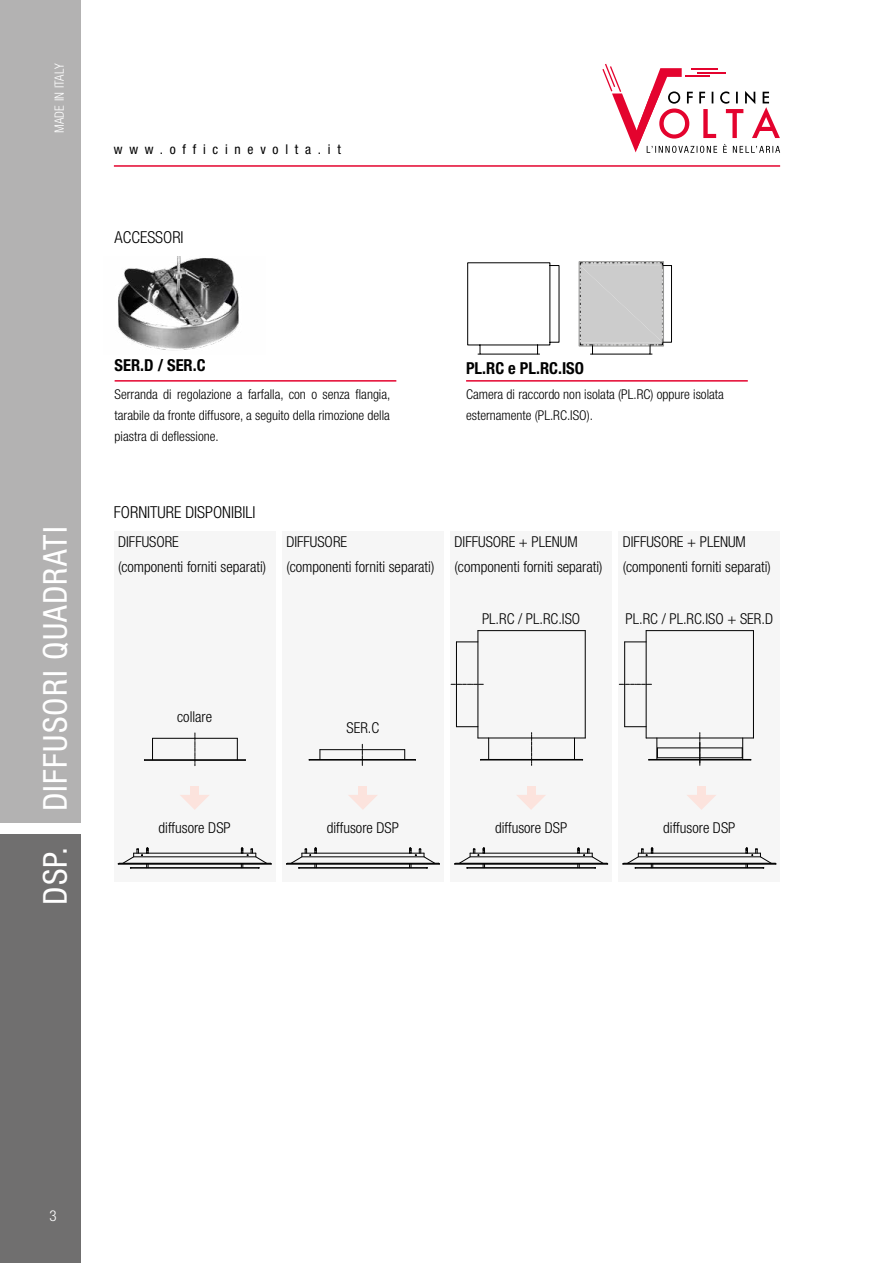
<style>
.page{position:relative;width:893px;height:1263px;background:#fff}
.page>*{position:absolute;margin:0;border:0;box-sizing:border-box;transform-origin:0 0}
.t1{font:condensed 33px "Helvetica Neue LT Pro";letter-spacing:.04em;color:#fff}
.t2{font:300 condensed 16.5px "Helvetica Neue LT Std";color:#000}
.t3{font:700 condensed 16.5px "Helvetica Neue LT Pro";color:#000}
.t4{font:300 condensed 15px/25.5px "Helvetica Neue LT Std";color:#000}
.t5{font:300 condensed 15px "Helvetica Neue LT Std";color:#fff}
.t6{font:300 condensed 13.5px/21px "Helvetica Neue LT Std";color:#000;text-align:justify}
.t7{font:condensed 13.5px "Helvetica Neue LT Pro";letter-spacing:.5em;color:#000}
.t8{font:300 condensed 12.75px "Helvetica Neue LT Std";letter-spacing:.02em;color:#fff}
</style>
<div class="page">
<div style="left:0;top:0;width:81px;height:823px;background:#b3b2b2"></div>
<div style="left:0;top:834px;width:81px;height:429px;background:#706f6f"></div>
<hr style="left:114px;top:165px;width:666px;height:2px;background:#e4032e">
<svg style="left:602px;top:64px;width:178px;height:89px"></svg>
<div style="left:282px;top:532px;width:162px;height:350px;background:#f6f6f6"></div>
<div style="left:618px;top:532px;width:162px;height:350px;background:#f6f6f6"></div>
<div style="left:450px;top:532px;width:162px;height:350px;background:#f6f6f6"></div>
<div style="left:114px;top:532px;width:161px;height:350px;background:#f6f6f6"></div>
<hr style="left:320px;top:749px;width:85px;height:1px;background:#000">
<hr style="left:309px;top:759px;width:106px;height:1px;background:#000">
<svg style="left:362px;top:744px;width:1px;height:21px"></svg>
<hr style="left:309px;top:760px;width:106px;height:1px;background:#000">
<hr style="left:657px;top:748px;width:85px;height:1px;background:#000">
<hr style="left:657px;top:757px;width:85px;height:1px;background:#000">
<hr style="left:144px;top:759px;width:101px;height:1px;background:#000">
<hr style="left:153px;top:738px;width:84px;height:1px;background:#000">
<svg style="left:237px;top:738px;width:1px;height:21px"></svg>
<svg style="left:152px;top:738px;width:1px;height:21px"></svg>
<hr style="left:144px;top:760px;width:101px;height:1px;background:#000">
<svg style="left:195px;top:733px;width:1px;height:33px"></svg>
<hr style="left:585px;top:631px;width:1px;height:107px;background:#000">
<hr style="left:478px;top:631px;width:1px;height:107px;background:#000">
<hr style="left:478px;top:630px;width:107px;height:1px;background:#000">
<hr style="left:478px;top:738px;width:107px;height:1px;background:#000">
<hr style="left:456px;top:642px;width:1px;height:85px;background:#000">
<svg style="left:457px;top:642px;width:21px;height:1px"></svg>
<svg style="left:457px;top:726px;width:21px;height:1px"></svg>
<svg style="left:574px;top:739px;width:1px;height:20px"></svg>
<svg style="left:488px;top:738px;width:1px;height:21px"></svg>
<hr style="left:481px;top:759px;width:102px;height:1px;background:#000">
<svg style="left:531px;top:733px;width:1px;height:32px"></svg>
<svg style="left:451px;top:684px;width:32px;height:1px"></svg>
<hr style="left:481px;top:760px;width:102px;height:1px;background:#000">
<hr style="left:753px;top:631px;width:1px;height:107px;background:#000">
<hr style="left:646px;top:631px;width:1px;height:107px;background:#000">
<hr style="left:646px;top:630px;width:107px;height:1px;background:#000">
<hr style="left:646px;top:738px;width:107px;height:1px;background:#000">
<hr style="left:624px;top:642px;width:1px;height:85px;background:#000">
<svg style="left:625px;top:642px;width:21px;height:1px"></svg>
<svg style="left:625px;top:726px;width:21px;height:1px"></svg>
<svg style="left:742px;top:738px;width:1px;height:21px"></svg>
<svg style="left:657px;top:738px;width:1px;height:21px"></svg>
<hr style="left:649px;top:759px;width:102px;height:1px;background:#000">
<svg style="left:700px;top:733px;width:1px;height:32px"></svg>
<svg style="left:619px;top:684px;width:32px;height:1px"></svg>
<hr style="left:649px;top:760px;width:102px;height:1px;background:#000">
<svg style="left:180px;top:795px;width:29px;height:15px"></svg>
<div style="left:190px;top:786px;width:9px;height:9px;background:#fce3dd"></div>
<svg style="left:348px;top:795px;width:29px;height:15px"></svg>
<div style="left:359px;top:786px;width:8px;height:9px;background:#fce3dd"></div>
<svg style="left:687px;top:795px;width:29px;height:15px"></svg>
<div style="left:697px;top:786px;width:9px;height:9px;background:#fce3dd"></div>
<svg style="left:517px;top:795px;width:29px;height:15px"></svg>
<div style="left:527px;top:786px;width:8px;height:9px;background:#fce3dd"></div>
<svg style="left:118px;top:847px;width:154px;height:22px"></svg>
<svg style="left:286px;top:847px;width:154px;height:22px"></svg>
<svg style="left:454px;top:847px;width:154px;height:22px"></svg>
<svg style="left:623px;top:847px;width:154px;height:22px"></svg>
<hr style="left:466px;top:380px;width:282px;height:2px;background:#e4032e">
<img style="left:118px;top:257px;width:121px;height:94px">
<hr style="left:115px;top:380px;width:281px;height:2px;background:#e4032e">
<svg style="left:467px;top:263px;width:92px;height:92px"></svg>
<svg style="left:579px;top:262px;width:93px;height:93px;background:#ccc"></svg>
<p class="t8" style="left:52px;top:133px;width:71px;rotate:-90deg">MADE IN ITALY</p>
<p class="t7" style="left:114px;top:141px;width:228px">www.officinevolta.it</p>
<p class="t2" style="left:115px;top:228px;width:71px">ACCESSORI</p>
<h1 class="t1" style="left:36px;top:811px;width:286px;rotate:-90deg">DIFFUSORI QUADRATI</h1>
<h1 class="t1" style="left:36px;top:905px;width:60px;rotate:-90deg">DSP.</h1>
<p class="t3" style="left:115px;top:355px;width:92px">SER.D / SER.C</p>
<p class="t3" style="left:466px;top:358px;width:119px">PL.RC e PL.RC.ISO</p>
<p class="t6" style="left:115px;top:384px;width:277px">Serranda di regolazione a farfalla, con o senza flangia, tarabile da fronte diffusore, a seguito della rimozione della piastra di deflessione.</p>
<p class="t2" style="left:114px;top:503px;width:143px">FORNITURE DISPONIBILI</p>
<p class="t6" style="left:466px;top:384px;width:259px">Camera di raccordo non isolata (PL.RC) oppure isolata esternamente (PL.RC.ISO).</p>
<p class="t4" style="left:118px;top:529px;width:149px">DIFFUSORE<br>(componenti forniti separati)</p>
<p class="t4" style="left:455px;top:529px;width:149px">DIFFUSORE + PLENUM (componenti forniti separati)</p>
<p class="t4" style="left:286px;top:529px;width:149px">DIFFUSORE<br>(componenti forniti separati)</p>
<p class="t4" style="left:623px;top:529px;width:149px">DIFFUSORE + PLENUM (componenti forniti separati)</p>
<p class="t4" style="left:482px;top:606px;width:100px">PL.RC / PL.RC.ISO</p>
<p class="t4" style="left:626px;top:606px;width:149px">PL.RC / PL.RC.ISO + SER.D</p>
<p class="t4" style="left:177px;top:704px;width:36px">collare</p>
<p class="t4" style="left:347px;top:715px;width:34px">SER.C</p>
<p class="t4" style="left:159px;top:815px;width:74px">diffusore DSP</p>
<p class="t4" style="left:327px;top:815px;width:74px">diffusore DSP</p>
<p class="t4" style="left:495px;top:815px;width:74px">diffusore DSP</p>
<p class="t4" style="left:663px;top:815px;width:74px">diffusore DSP</p>
<p class="t5" style="left:50px;top:1206px;width:9px">3</p>
</div>
